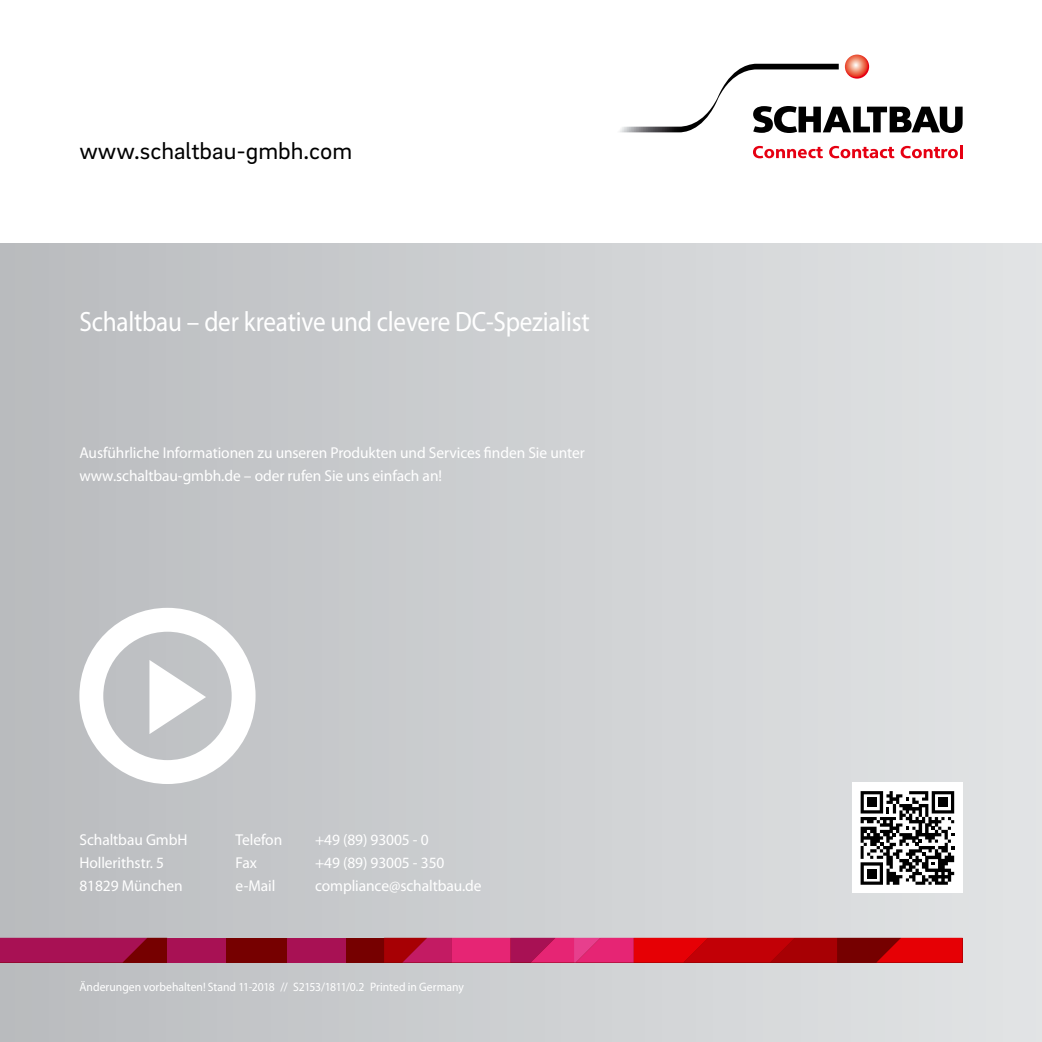
<style>
.page{position:relative;width:1042px;height:1042px;background:#fff}
.page>*{position:absolute;margin:0;border:0;box-sizing:border-box;transform-origin:0 0}
.t1{font:28px "Myriad Pro";letter-spacing:-.01em;color:#fff;scale:.9 1}
.t2{font:24.5px "Brix Sans";color:#000}
.t3{font:15.75px/22.8px "Myriad Pro";letter-spacing:-.005em;color:#fff}
.t4{font:12.25px "Myriad Pro";color:#fff;scale:.95 1}
</style>
<div class="page">
<svg style="left:845px;top:55px;width:24px;height:24px"></svg>
<svg style="left:619px;top:64px;width:343px;height:69px"></svg>
<svg style="left:753px;top:146px;width:70px;height:12px"></svg>
<svg style="left:829px;top:146px;width:65px;height:12px"></svg>
<svg style="left:900px;top:145px;width:62px;height:13px"></svg>
<div style="left:0;top:243px;width:1042px;height:799px;background:linear-gradient(to right,#babcbf,#e2e4e5)"></div>
<svg style="left:149px;top:660px;width:57px;height:74px"></svg>
<div style="left:79px;top:608px;width:177px;height:176px;border:24px solid #fff;border-radius:50%"></div>
<div style="left:226px;top:938px;width:61px;height:24px;background:#760000"></div>
<div style="left:345px;top:938px;width:39px;height:24px;background:#760000"></div>
<div style="left:287px;top:938px;width:58px;height:24px;background:#a81154"></div>
<div style="left:167px;top:938px;width:59px;height:24px;background:#a81154"></div>
<svg style="left:0;top:938px;width:167px;height:24px;background:#9e0d43"></svg>
<svg style="left:384px;top:938px;width:578px;height:25px;background:#c60c2b"></svg>
<div style="left:852px;top:783px;width:110px;height:110px;background:#fff"></div>
<svg style="left:860px;top:791px;width:94px;height:94px"></svg>
<div style="left:867px;top:797px;width:9px;height:10px;background:#000"></div>
<div style="left:938px;top:797px;width:9px;height:10px;background:#000"></div>
<div style="left:867px;top:869px;width:9px;height:9px;background:#000"></div>
<h2 class="t2" style="left:79px;top:135px;width:274px">www.schaltbau-gmbh.com</h2>
<h1 class="t1" style="left:79px;top:304px;width:568px">Schaltbau – der kreative und clevere DC-Spezialist</h1>
<p class="t3" style="left:79px;top:441px;width:507px">Ausführliche Informationen zu unseren Produkten und Services finden Sie unter www.schaltbau-gmbh.de – oder rufen Sie uns einfach an!</p>
<p class="t3" style="left:79px;top:828px;width:110px">Schaltbau GmbH<br>Hollerithstr. 5<br>81829 München</p>
<p class="t3" style="left:236px;top:828px;width:48px">Telefon</p>
<p class="t3" style="left:315px;top:828px;width:115px">+49 (89) 93005 - 0</p>
<p class="t3" style="left:236px;top:851px;width:23px">Fax</p>
<p class="t3" style="left:315px;top:851px;width:131px">+49 (89) 93005 - 350</p>
<p class="t3" style="left:236px;top:874px;width:41px">e-Mail</p>
<p class="t3" style="left:315px;top:874px;width:168px">compliance@schaltbau.de</p>
<p class="t4" style="left:79px;top:979px;width:406px">Änderungen vorbehalten! Stand 11-2018 // S2153/1811/0.2 Printed in Germany</p>
</div>
